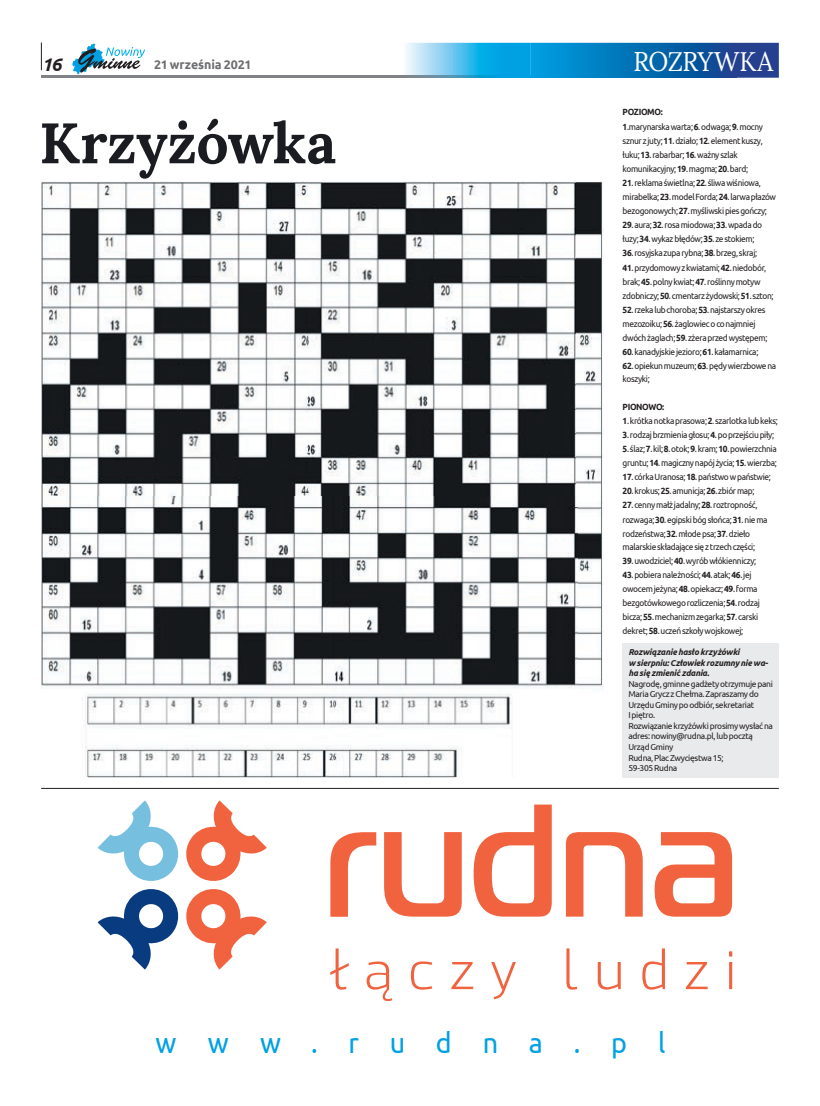
<style>
.page{position:relative;width:820px;height:1106px;background:#fff}
.page>*{position:absolute;margin:0;border:0;box-sizing:border-box;transform-origin:0 0}
.t1{font:700 56.9px "Lora";letter-spacing:-.005em;color:#1a1c21}
.t2{font:29px "Ubuntu";letter-spacing:1.14em;color:#00a1e3;scale:.93 1}
.t3{font:27px "Lora";letter-spacing:-.025em;color:#fff;scale:.93 1}
.t4{font:italic 700 18.2px "Ubuntu";color:#231f20}
.t5{font:700 12.4px "Ubuntu";letter-spacing:-.01em;color:#6d6e71}
.t6{font:9px/14.1px "Ubuntu";letter-spacing:-.04em;color:#231f20;scale:.93 1}
.t7{font:700 9px "Ubuntu";letter-spacing:-.04em;color:#231f20;scale:.93 1}
.t8{font:8.6px/10.6px "Ubuntu";letter-spacing:-.04em;color:#231f20}
.t9{font:italic 700 8.6px/10.6px "Ubuntu";letter-spacing:-.02em;color:#231f20}
.s1{font-weight:700}
</style>
<div class="page">
<hr style="left:41px;top:76px;width:695px;height:2px;background:#808285">
<svg style="left:41px;top:43px;width:1px;height:27px"></svg>
<svg style="left:72px;top:44px;width:73px;height:30px"></svg>
<svg style="left:404px;top:43px;width:126px;height:33px;background:#52bfeb"></svg>
<svg style="left:413px;top:76px;width:117px;height:2px"></svg>
<img style="left:530px;top:43px;width:248px;height:35px">
<img style="left:530px;top:76px;width:206px;height:2px">
<img style="left:41px;top:182px;width:562px;height:595px">
<div style="left:622px;top:643px;width:156px;height:134px;background:#e9eaeb"></div>
<hr style="left:41px;top:788px;width:737px;height:1px;background:#231f20">
<svg style="left:330px;top:832px;width:46px;height:84px"></svg>
<svg style="left:384px;top:832px;width:77px;height:84px"></svg>
<svg style="left:473px;top:804px;width:78px;height:112px"></svg>
<svg style="left:565px;top:832px;width:77px;height:84px"></svg>
<svg style="left:654px;top:832px;width:77px;height:84px"></svg>
<svg style="left:330px;top:948px;width:18px;height:41px"></svg>
<svg style="left:366px;top:961px;width:26px;height:40px"></svg>
<svg style="left:411px;top:961px;width:21px;height:28px"></svg>
<svg style="left:451px;top:962px;width:22px;height:27px"></svg>
<svg style="left:491px;top:962px;width:24px;height:37px"></svg>
<svg style="left:566px;top:948px;width:11px;height:41px"></svg>
<svg style="left:597px;top:962px;width:23px;height:27px"></svg>
<svg style="left:642px;top:948px;width:22px;height:41px"></svg>
<svg style="left:685px;top:962px;width:22px;height:27px"></svg>
<svg style="left:729px;top:951px;width:3px;height:38px"></svg>
<svg style="left:98px;top:800px;width:169px;height:169px"></svg>
<h3 class="t4" style="left:42px;top:53px;width:21px">16</h3>
<h3 class="t5" style="left:154px;top:58px;width:99px">21 września 2021</h3>
<h3 class="t3" style="left:633px;top:41px;width:151px">ROZRYWKA</h3>
<h1 class="t1" style="left:39px;top:95px;width:298px">Krzyżówka</h1>
<p class="t6" style="left:622px;top:105px;width:152px"><span class="s1">POZIOMO:<br>1</span>.marynarska warta; <span class="s1">6</span>. odwaga; <span class="s1">9</span>. mocny sznur z juty; <span class="s1">11</span>. działo; <span class="s1">12</span>. element kuszy, łuku; <span class="s1">13</span>. rabarbar; <span class="s1">16</span>. ważny szlak komunikacyjny; <span class="s1">19</span>. magma; <span class="s1">20</span>. bard;</p>
<p class="t6" style="left:622px;top:175px;width:166px"><span class="s1">21</span>. reklama świetlna; <span class="s1">22</span>. śliwa wiśniowa, mirabelka; <span class="s1">23</span>. model Forda; <span class="s1">24</span>. larwa płazów bezogonowych; <span class="s1">27</span>. myśliwski pies gończy;</p>
<p class="t6" style="left:622px;top:218px;width:151px"><span class="s1">29</span>. aura; <span class="s1">32</span>. rosa miodowa; <span class="s1">33</span>. wpada do łuzy; <span class="s1">34</span>. wykaz błędów; <span class="s1">35</span>. ze stokiem;</p>
<p class="t6" style="left:622px;top:246px;width:146px"><span class="s1">36</span>. rosyjska zupa rybna; <span class="s1">38</span>. brzeg, skraj;</p>
<p class="t6" style="left:622px;top:260px;width:164px"><span class="s1">41</span>. przydomowy z kwiatami; <span class="s1">42</span>. niedobór, brak; <span class="s1">45</span>. polny kwiat; <span class="s1">47</span>. roślinny motyw zdobniczy; <span class="s1">50</span>. cmentarz żydowski; <span class="s1">51</span>. szton;</p>
<p class="t6" style="left:622px;top:302px;width:157px"><span class="s1">52</span>. rzeka lub choroba; <span class="s1">53</span>. najstarszy okres mezozoiku; <span class="s1">56</span>. żaglowiec o co najmniej dwóch żaglach; <span class="s1">59</span>. zżera przed występem;</p>
<p class="t6" style="left:622px;top:345px;width:147px"><span class="s1">60</span>. kanadyjskie jezioro; <span class="s1">61</span>. kałamarnica;</p>
<p class="t6" style="left:622px;top:359px;width:167px;line-height:13.1px"><span class="s1">62</span>. opiekun muzeum; <span class="s1">63</span>. pędy wierzbowe na koszyki;</p>
<p class="t7" style="left:622px;top:401px;width:46px">PIONOWO:</p>
<p class="t6" style="left:622px;top:413px;width:168px"><span class="s1">1</span>. krótka notka prasowa; <span class="s1">2</span>. szarlotka lub keks;</p>
<p class="t6" style="left:622px;top:427px;width:164px"><span class="s1">3</span>. rodzaj brzmienia głosu; <span class="s1">4</span>. po przejściu piły;</p>
<p class="t6" style="left:622px;top:441px;width:167px"><span class="s1">5</span>. ślaz; <span class="s1">7</span>. kil; <span class="s1">8</span>. otok; <span class="s1">9</span>. kram; <span class="s1">10</span>. powierzchnia gruntu; <span class="s1">14</span>. magiczny napój życia; <span class="s1">15</span>. wierzba;</p>
<p class="t6" style="left:622px;top:469px;width:161px"><span class="s1">17</span>. córka Uranosa; <span class="s1">18</span>. państwo w państwie;</p>
<p class="t6" style="left:622px;top:484px;width:143px"><span class="s1">20</span>. krokus; <span class="s1">25</span>. amunicja; <span class="s1">26</span>. zbiór map;</p>
<p class="t6" style="left:622px;top:498px;width:157px"><span class="s1">27</span>. cenny małż jadalny; <span class="s1">28</span>. roztropność, rozwaga; <span class="s1">30</span>. egipski bóg słońca; <span class="s1">31</span>. nie ma rodzeństwa; <span class="s1">32</span>. młode psa; <span class="s1">37</span>. dzieło</p>
<p class="t6" style="left:622px;top:539px;width:144px">malarskie składające się z trzech części;</p>
<p class="t6" style="left:622px;top:553px;width:145px"><span class="s1">39</span>. uwodziciel; <span class="s1">40</span>. wyrób włókienniczy;</p>
<p class="t6" style="left:622px;top:567px;width:149px"><span class="s1">43</span>. pobiera należności; <span class="s1">44</span>. atak; <span class="s1">46</span>. jej owocem jeżyna; <span class="s1">48</span>. opiekacz; <span class="s1">49</span>. forma bezgotówkowego rozliczenia; <span class="s1">54</span>. rodzaj bicza; <span class="s1">55</span>. mechanizm zegarka; <span class="s1">57</span>. carski dekret; <span class="s1">58</span>. uczeń szkoły wojskowej;</p>
<p class="t9" style="left:628px;top:646px;width:141px">Rozwiązanie hasło krzyżówki<br>w sierpniu: Człowiek rozumny nie wa&shy;ha się zmienić zdania.</p>
<p class="t8" style="left:628px;top:678px;width:146px">Nagrodę, gminne gadżety otrzymuje pani<br>Maria Grycz z Chełma. Zapraszamy do<br>Urzędu Gminy po odbiór, sekretariat<br>I piętro.<br>Rozwiązanie krzyżówki prosimy wysłać na adres: nowiny@rudna.pl, lub pocztą<br>Urząd Gminy<br>Rudna, Plac Zwycięstwa 15;<br>59-305 Rudna</p>
<h2 class="t2" style="left:155px;top:1025px;width:549px">www.rudna.pl</h2>
</div>
